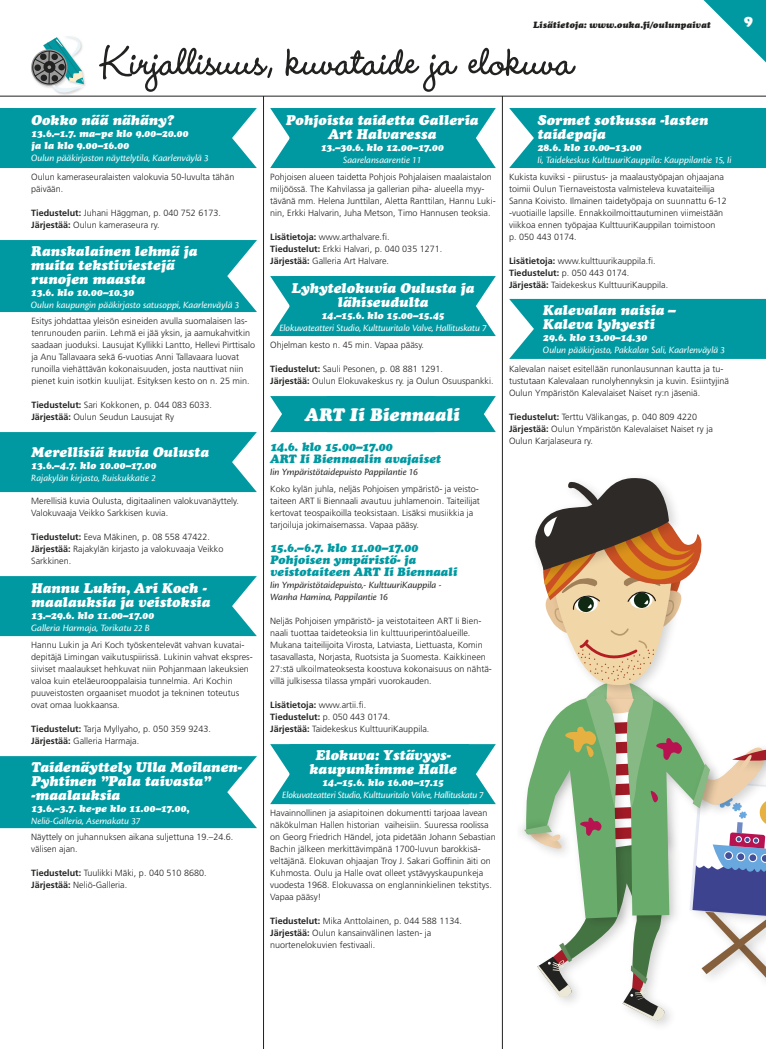
<style>
.page{position:relative;width:766px;height:1049px;background:#fff}
.page>*{position:absolute;margin:0;border:0;box-sizing:border-box;transform-origin:0 0}
.t1{font:700 50px "Wendy LP Std";color:#222221}
.t2{font:italic 18px "Cooper Black Std";color:#fff}
.t3{font:italic 14px/14px "Cooper Black Std";color:#fff}
.t4{font:14px "Cooper Black Std";color:#fff}
.t5{font:italic 12px/12px "Cooper Black Std";color:#0099a2}
.t6{font:italic 10px "Cronos Pro";letter-spacing:-.005em;color:#fff}
.t7{font:italic 10px/12px "Cooper Black Std";color:#fff}
.t8{font:italic 10px/12px "Cronos Pro";letter-spacing:-.005em;color:#222221}
.t9{font:italic 10px "Cronos Pro";letter-spacing:-.025em;color:#fff}
.t10{font:italic 10px "Cooper Black Std";letter-spacing:-.02em;color:#fff}
.t11{font:italic 10px "Cooper Black Std";letter-spacing:-.03em;color:#fff}
.t12{font:300 9px/12px "Frutiger LT Std";color:#222221}
.t13{font:italic 9px "Cooper Black Std";letter-spacing:.01em;color:#222221}
.s1{font-weight:700}
</style>
<div class="page">
<div style="left:509px;top:299px;width:256px;height:60px;background:#0099a2"></div>
<div style="left:509px;top:108px;width:256px;height:60px;background:#0099a2"></div>
<div style="left:270px;top:396px;width:225px;height:36px;background:#0099a2"></div>
<svg style="left:270px;top:276px;width:225px;height:60px;background:#15a1aa"></svg>
<svg style="left:270px;top:108px;width:225px;height:60px;background:#15a1a9"></svg>
<svg style="left:0;top:756px;width:257px;height:72px;background:#0f9fa7"></svg>
<div style="left:0;top:576px;width:257px;height:60px;background:#0099a2"></div>
<div style="left:0;top:432px;width:257px;height:60px;background:#0099a2"></div>
<svg style="left:0;top:240px;width:257px;height:72px;background:#0e9ea7"></svg>
<img style="left:84px;top:76px;width:3px;height:20px">
<svg style="left:29px;top:36px;width:55px;height:60px"></svg>
<hr style="left:502px;top:96px;width:1px;height:953px;background:#222221">
<div style="left:0;top:108px;width:257px;height:60px;background:#0099a2"></div>
<svg style="left:703px;top:0;width:62px;height:62px"></svg>
<hr style="left:263px;top:96px;width:1px;height:953px;background:#222221">
<svg style="left:521px;top:478px;width:244px;height:543px"></svg>
<hr style="left:0;top:96px;width:765px;height:1px;background:#222221">
<svg style="left:270px;top:744px;width:225px;height:60px;background:#16a1aa"></svg>
<p class="t13" style="left:533px;top:19px;width:179px">Lisätietoja: www.ouka.fi/oulunpaivat</p>
<h1 class="t1" style="left:100px;top:31px;width:475px">Kirjallisuus, kuvataide ja elokuva</h1>
<h3 class="t3" style="left:31px;top:113px;width:144px">Ookko nää nähäny?</h3>
<p class="t7" style="left:31px;top:128px;width:159px">13.6.–1.7. ma–pe klo 9.00–20.00 ja la klo 9.00–16.00</p>
<p class="t6" style="left:31px;top:153px;width:179px">Oulun pääkirjaston näyttelytila, Kaarlenväylä 3</p>
<p class="t12" style="left:31px;top:171px;width:205px">Oulun kameraseuralaisten valokuvia 50-luvulta tähän päivään.</p>
<p class="t12" style="left:31px;top:207px;width:191px"><span class="s1">Tiedustelut:</span> Juhani Häggman, p. 040 752 6173.<br><span class="s1">Järjestää:</span> Oulun kameraseura ry.</p>
<h3 class="t3" style="left:31px;top:243px;width:168px">Ranskalainen lehmä ja muita tekstiviestejä runojen maasta</h3>
<p class="t7" style="left:31px;top:286px;width:105px">13.6. klo 10.00–10.30</p>
<p class="t6" style="left:31px;top:299px;width:210px">Oulun kaupungin pääkirjasto satusoppi, Kaarlenväylä 3</p>
<p class="t12" style="left:31px;top:315px;width:225px">Esitys johdattaa yleisön esineiden avulla suomalaisen las&shy;tenrunouden pariin. Lehmä ei jää yksin, ja aamukahvitkin saadaan juoduksi. Lausujat Kyllikki Lantto, Hellevi Pirttisalo ja Anu Tallavaara sekä 6-vuotias Anni Tallavaara luovat runoilla viehättävän kokonaisuuden, josta nauttivat niin pienet kuin isotkin kuulijat. Esityksen kesto on n. 25 min.</p>
<p class="t12" style="left:31px;top:399px;width:182px"><span class="s1">Tiedustelut:</span> Sari Kokkonen, p. 044 083 6033.<br><span class="s1">Järjestää:</span> Oulun Seudun Lausujat Ry</p>
<h3 class="t3" style="left:31px;top:445px;width:179px">Merellisiä kuvia Oulusta</h3>
<p class="t7" style="left:31px;top:459px;width:127px">13.6.–4.7. klo 10.00–17.00</p>
<p class="t6" style="left:31px;top:472px;width:126px">Rajakylän kirjasto, Ruiskukkatie 2</p>
<p class="t12" style="left:31px;top:495px;width:209px">Merellisiä kuvia Oulusta, digitaalinen valokuvanäyttely.<br>Valokuvaaja Veikko Sarkkisen kuvia.</p>
<p class="t12" style="left:31px;top:531px;width:194px"><span class="s1">Tiedustelut:</span> Eeva Mäkinen, p. 08 558 47422.<br><span class="s1">Järjestää:</span> Rajakylän kirjasto ja valokuvaaja Veikko<br>Sarkkinen.</p>
<h3 class="t3" style="left:31px;top:581px;width:180px">Hannu Lukin, Ari Koch - maalauksia ja veistoksia</h3>
<p class="t7" style="left:31px;top:609px;width:124px">13.–29.6. klo 11.00–17.00</p>
<p class="t6" style="left:31px;top:622px;width:120px">Galleria Harmaja, Torikatu 22 B</p>
<p class="t12" style="left:31px;top:639px;width:223px">Hannu Lukin ja Ari Koch työskentelevät vahvan kuvatai&shy;depitäjä Limingan vaikutuspiirissä. Lukinin vahvat ekspres&shy;siiviset maalaukset hehkuvat niin Pohjanmaan lakeuksien valoa kuin eteläeurooppalaisia tunnelmia. Ari Kochin puuveistosten orgaaniset muodot ja tekninen toteutus ovat omaa luokkaansa.</p>
<p class="t12" style="left:31px;top:723px;width:181px"><span class="s1">Tiedustelut:</span> Tarja Myllyaho, p. 050 359 9243.<br><span class="s1">Järjestää:</span> Galleria Harmaja.</p>
<h3 class="t3" style="left:31px;top:760px;width:212px">Taidenäyttely Ulla Moilanen-<br>Pyhtinen ”Pala taivasta” -maalauksia</h3>
<p class="t7" style="left:31px;top:802px;width:159px">13.6.–3.7. ke-pe klo 11.00–17.00,</p>
<p class="t6" style="left:31px;top:815px;width:110px">Neliö-Galleria, Asemakatu 37</p>
<p class="t12" style="left:31px;top:831px;width:204px">Näyttely on juhannuksen aikana suljettuna 19.–24.6. välisen ajan.</p>
<p class="t12" style="left:31px;top:867px;width:177px"><span class="s1">Tiedustelut:</span> Tuulikki Mäki, p. 040 510 8680.<br><span class="s1">Järjestää:</span> Neliö-Galleria.</p>
<h3 class="t3" style="left:286px;top:113px;width:194px;text-align:center">Pohjoista taidetta Galleria<br>Art Halvaressa</h3>
<p class="t7" style="left:320px;top:142px;width:124px">13.–30.6. klo 12.00–17.00</p>
<p class="t6" style="left:343px;top:155px;width:80px">Saarelansaarentie 11</p>
<p class="t12" style="left:270px;top:171px;width:227px">Pohjoisen alueen taidetta Pohjois Pohjalaisen maalaistalon miljöössä. The Kahvilassa ja gallerian piha- alueella myy&shy;tävänä mm. Helena Junttilan, Aletta Ranttilan, Hannu Luki&shy;nin, Erkki Halvarin, Juha Metson, Timo Hannusen teoksia.</p>
<p class="t12" style="left:270px;top:231px;width:174px"><span class="s1">Lisätietoja:</span> www.arthalvare.fi.<br><span class="s1">Tiedustelut:</span> Erkki Halvari, p. 040 035 1271.<br><span class="s1">Järjestää:</span> Galleria Art Halvare.</p>
<h3 class="t3" style="left:291px;top:281px;width:184px;text-align:center">Lyhytelokuvia Oulusta ja lähiseudulta</h3>
<p class="t10" style="left:321px;top:310px;width:124px">14.–15.6. klo 15.00–15.45</p>
<p class="t6" style="left:279px;top:323px;width:209px">Elokuvateatteri Studio, Kulttuuritalo Valve, Hallituskatu 7</p>
<p class="t12" style="left:270px;top:339px;width:155px">Ohjelman kesto n. 45 min. Vapaa pääsy.</p>
<p class="t12" style="left:270px;top:363px;width:225px"><span class="s1">Tiedustelut:</span> Sauli Pesonen, p. 08 881 1291.<br><span class="s1">Järjestää:</span> Oulun Elokuvakeskus ry. ja Oulun Osuuspankki.</p>
<h2 class="t2" style="left:304px;top:403px;width:156px">ART Ii Biennaali</h2>
<h3 class="t5" style="left:270px;top:441px;width:172px">14.6. klo 15.00–17.00<br>ART Ii Biennaalin avajaiset</h3>
<p class="t8" style="left:270px;top:466px;width:149px">Iin Ympäristötaidepuisto Pappilantie 16</p>
<p class="t12" style="left:270px;top:483px;width:211px">Koko kylän juhla, neljäs Pohjoisen ympäristö- ja veisto&shy;taiteen ART Ii Biennaali avautuu juhlamenoin. Taiteilijat kertovat teospaikoilla teoksistaan. Lisäksi musiikkia ja tarjoiluja jokimaisemassa. Vapaa pääsy.</p>
<h3 class="t5" style="left:270px;top:542px;width:188px">15.6.–6.7. klo 11.00–17.00<br>Pohjoisen ympäristö- ja veistotaiteen ART Ii Biennaali</h3>
<p class="t8" style="left:270px;top:579px;width:173px">Iin Ympäristötaidepuisto,- KulttuuriKauppila -<br>Wanha Hamina, Pappilantie 16</p>
<p class="t12" style="left:270px;top:615px;width:223px">Neljäs Pohjoisen ympäristö- ja veistotaiteen ART Ii Bien&shy;naali tuottaa taideteoksia Iin kulttuuriperintöalueille.<br>Mukana taiteilijoita Virosta, Latviasta, Liettuasta, Komin tasavallasta, Norjasta, Ruotsista ja Suomesta. Kaikkineen 27:stä ulkoilmateoksesta koostuva kokonaisuus on nähtä&shy;villä julkisessa tilassa ympäri vuorokauden.</p>
<p class="t12" style="left:270px;top:699px;width:161px"><span class="s1">Lisätietoja:</span> www.artii.fi.<br><span class="s1">Tiedustelut:</span> p. 050 443 0174.<br><span class="s1">Järjestää:</span> Taidekeskus KulttuuriKauppila.</p>
<h3 class="t3" style="left:309px;top:748px;width:149px;text-align:center">Elokuva: Ystävyys&shy;kaupunkimme Halle</h3>
<p class="t11" style="left:322px;top:776px;width:123px">14.–15.6. klo 16.00–17.15</p>
<p class="t9" style="left:282px;top:789px;width:203px">Elokuvateatteri Studio, Kulttuuritalo Valve, Hallituskatu 7</p>
<p class="t12" style="left:270px;top:807px;width:227px">Havainnollinen ja asiapitoinen dokumentti tarjoaa lavean näkökulman Hallen historian vaiheisiin. Suuressa roolissa on Georg Friedrich Händel, jota pidetään Johann Sebastian Bachin jälkeen merkittävimpänä 1700-luvun barokkisä&shy;veltäjänä. Elokuvan ohjaajan Troy J. Sakari Goffinin äiti on Kuhmosta. Oulu ja Halle ovat olleet ystävyyskaupunkeja vuodesta 1968. Elokuvassa on englanninkielinen tekstitys.<br>Vapaa pääsy!</p>
<p class="t12" style="left:270px;top:915px;width:193px"><span class="s1">Tiedustelut:</span> Mika Anttolainen, p. 044 588 1134.<br><span class="s1">Järjestää:</span> Oulun kansainvälinen lasten- ja nuortenelokuvien festivaali.</p>
<h3 class="t3" style="left:537px;top:112px;width:172px">Sormet sotkussa -lasten taidepaja</h3>
<p class="t7" style="left:537px;top:141px;width:105px">28.6. klo 10.00–13.00</p>
<p class="t6" style="left:537px;top:154px;width:196px">Ii, Taidekeskus KulttuuriKauppila: Kauppilantie 15, Ii</p>
<p class="t12" style="left:509px;top:171px;width:219px">Kukista kuviksi - piirustus- ja maalaustyöpajan ohjaajana toimii Oulun Tiernaveistosta valmisteleva kuvataiteilija Sanna Koivisto. Ilmainen taidetyöpaja on suunnattu 6-12 -vuotiaille lapsille. Ennakkoilmoittautuminen viimeistään viikkoa ennen työpajaa KulttuuriKauppilan toimistoon<br>p. 050 443 0174.</p>
<p class="t12" style="left:509px;top:255px;width:161px"><span class="s1">Lisätietoja:</span> www.kulttuurikauppila.fi.<br><span class="s1">Tiedustelut:</span> p. 050 443 0174.<br><span class="s1">Järjestää:</span> Taidekeskus KulttuuriKauppila.</p>
<h3 class="t3" style="left:542px;top:302px;width:134px">Kalevalan naisia –<br>Kaleva lyhyesti</h3>
<p class="t7" style="left:542px;top:331px;width:105px">29.6. klo 13.00–14.30</p>
<p class="t6" style="left:542px;top:344px;width:183px">Oulun pääkirjasto, Pakkalan Sali, Kaarlenväylä 3</p>
<p class="t12" style="left:509px;top:363px;width:221px">Kalevalan naiset esitellään runonlausunnan kautta ja tu&shy;tustutaan Kalevalaan runolyhennyksin ja kuvin. Esiintyjinä<br>Oulun Ympäristön Kalevalaiset Naiset ry:n jäseniä.</p>
<p class="t12" style="left:509px;top:411px;width:205px"><span class="s1">Tiedustelut:</span> Terttu Välikangas, p. 040 809 4220<br><span class="s1">Järjestää:</span> Oulun Ympäristön Kalevalaiset Naiset ry ja<br>Oulun Karjalaseura ry.</p>
<h3 class="t4" style="left:744px;top:6px;width:10px">9</h3>
<h3 class="t4" style="left:743px;top:12px;width:10px">9</h3>
</div>
